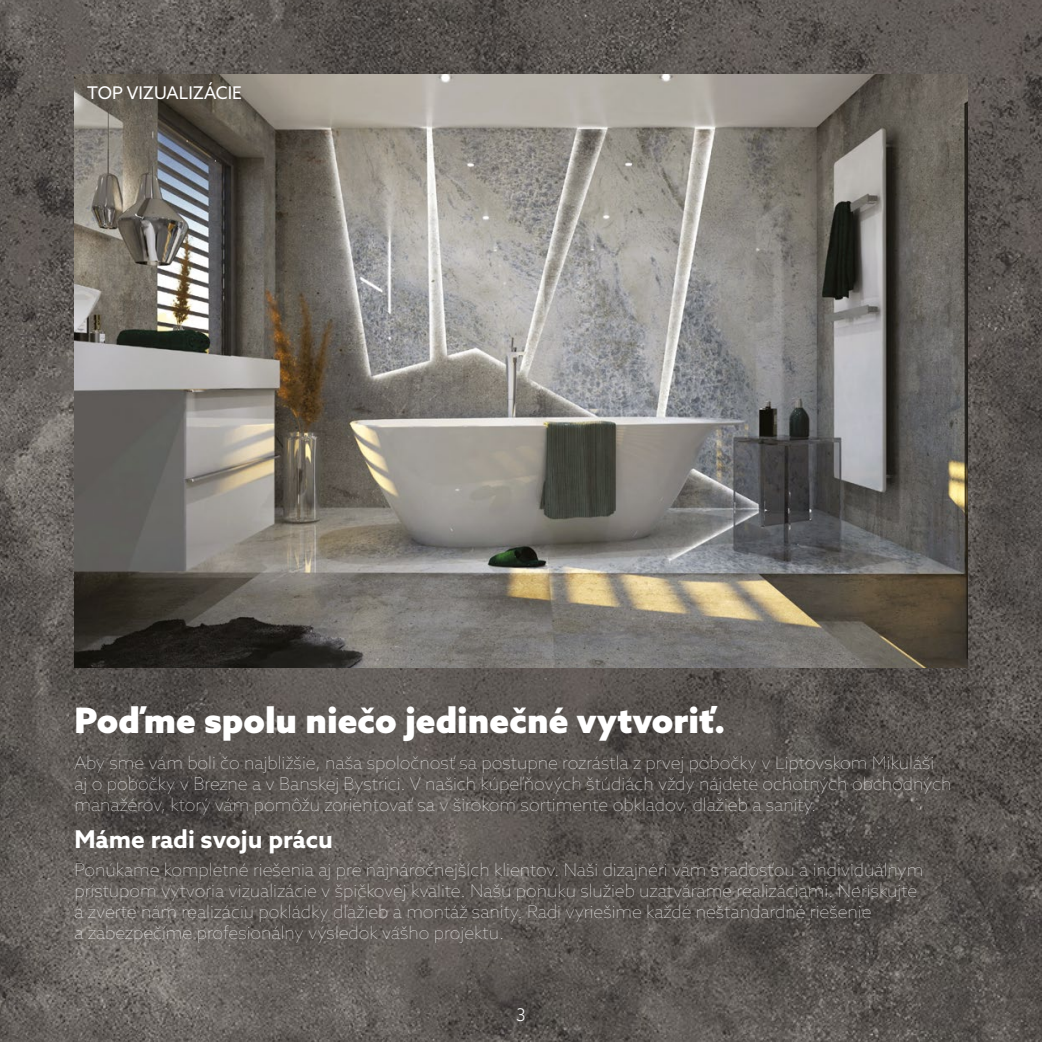
<style>
.page{position:relative;width:1042px;height:1042px;background:#fff}
.page>*{position:absolute;margin:0;border:0;box-sizing:border-box;transform-origin:0 0}
.t1{font:900 35px "Azo Sans";color:#fff}
.t2{font:700 24.5px "Azo Sans";color:#fff}
.t3{font:100 17.5px/21px "Azo Sans";color:#fff}
.t4{font:17.5px "Azo Sans";color:#fff}
.t5{font:300 17.5px "Azo Sans";color:#fff}
</style>
<div class="page">
<img style="left:0;top:0;width:1042px;height:1042px">
<img style="left:74px;top:74px;width:893px;height:593px">
<p class="t4" style="left:87px;top:82px;width:156px">TOP VIZUALIZÁCIE</p>
<h1 class="t1" style="left:74px;top:697px;width:653px">Poďme spolu niečo jedinečné vytvoriť.</h1>
<p class="t3" style="left:74px;top:752px;width:878px">Aby sme vám boli čo najbližšie, naša spoločnosť sa postupne rozrástla z prvej pobočky v Liptovskom Mikuláši aj o pobočky v Brezne a v Banskej Bystrici. V našich kúpeľňových štúdiách vždy nájdete ochotných obchodných manažérov, ktorý vám pomôžu zorientovať sa v širokom sortimente obkladov, dlažieb a sanity.</p>
<h2 class="t2" style="left:74px;top:823px;width:260px">Máme radi svoju prácu</h2>
<p class="t3" style="left:74px;top:859px;width:850px">Ponúkame kompletné riešenia aj pre najnáročnejších klientov. Naši dizajnéri vám s radosťou a individuálnym prístupom vytvoria vizualizácie v špičkovej kvalite. Našu ponuku služieb uzatvárame realizáciami. Neriskujte a zverte nám realizáciu pokládky dlažieb a montáž sanity. Radi vyriešime každé neštandardné riešenie<br>a zabezpečíme profesionálny výsledok vášho projektu.</p>
<p class="t5" style="left:516px;top:1003px;width:11px">3</p>
</div>
